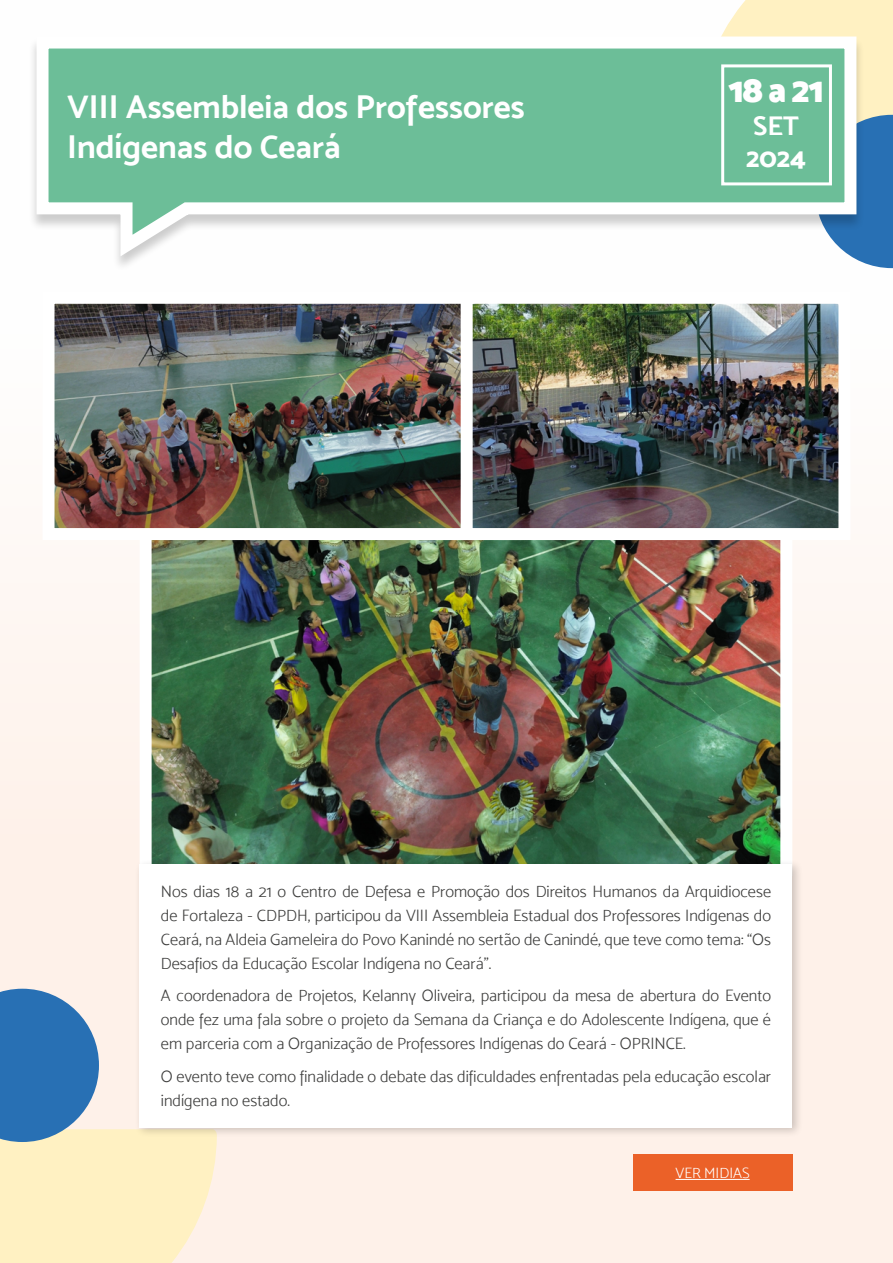
<style>
.page{position:relative;width:893px;height:1263px;background:#fff}
.page>*{position:absolute;margin:0;border:0;box-sizing:border-box;transform-origin:0 0}
.t1{font:36px "Mosk Ultra Bold 900";color:#fff}
.t2{font:33px/39.6px "Mosk Bold 700";color:#fff}
.t3{font:27px "Mosk Extra Bold 800";color:#fff}
.t4{font:27px "Mosk Bold 700";color:#fff}
.t5{font:16.5px/24px "Mosk Light 300";color:#3c3c3b;text-align:justify}
.t6{font:15px "Mosk Light 300";color:#fff}
</style>
<div class="page">
<div style="left:0;top:0;width:893px;height:1263px;background:linear-gradient(to bottom,#feffff,#feeee4)"></div>
<svg style="left:697px;top:0;width:196px;height:268px;background:#b7c7c3"></svg>
<div style="left:29px;top:37px;width:836px;height:235px;background:#000;opacity:.2"></div>
<svg style="left:31px;top:31px;width:831px;height:236px"></svg>
<div style="left:721px;top:64px;width:111px;height:121px;border:3px solid #fff"></div>
<svg style="left:0;top:989px;width:217px;height:274px;background:#c5cec5"></svg>
<img style="left:153px;top:540px;width:626px;height:319px">
<div style="left:140px;top:526px;width:652px;height:350px;border:12px solid #fff"></div>
<img style="left:56px;top:305px;width:405px;height:222px">
<div style="left:43px;top:292px;width:432px;height:248px;border:12px solid #fff"></div>
<div style="left:135px;top:859px;width:669px;height:279px;background:#000;opacity:.2"></div>
<div style="left:140px;top:864px;width:652px;height:263px;background:#fff"></div>
<img style="left:474px;top:305px;width:363px;height:222px">
<div style="left:461px;top:292px;width:389px;height:248px;border:12px solid #fff"></div>
<div style="left:633px;top:1154px;width:159px;height:37px;background:#eb6128"></div>
<hr style="left:676px;top:1179px;width:74px;height:1px;background:#fff">
<h2 class="t2" style="left:67px;top:86px;width:459px">VIII Assembleia dos Professores<br>Indígenas do Ceará</h2>
<h1 class="t1" style="left:728px;top:67px;width:97px">18 a 21</h1>
<h3 class="t4" style="left:753px;top:109px;width:47px">SET</h3>
<h3 class="t3" style="left:746px;top:141px;width:61px">2024</h3>
<p class="t5" style="left:161px;top:879px;width:612px">Nos dias 18 a 21 o Centro de Defesa e Promoção dos Direitos Humanos da Arquidiocese de Fortaleza - CDPDH, participou da VIII Assembleia Estadual dos Professores Indígenas do Ceará, na Aldeia Gameleira do Povo Kanindé no sertão de Canindé, que teve como tema: “Os Desafios da Educação Escolar Indígena no Ceará”.</p>
<p class="t5" style="left:161px;top:984px;width:612px">A coordenadora de Projetos, Kelanny Oliveira, participou da mesa de abertura do Evento onde fez uma fala sobre o projeto da Semana da Criança e do Adolescente Indígena, que é em parceria com a Organização de Professores Indígenas do Ceará - OPRINCE.</p>
<p class="t5" style="left:161px;top:1064px;width:612px">O evento teve como finalidade o debate das dificuldades enfrentadas pela educação escolar indígena no estado.</p>
<p class="t6" style="left:676px;top:1164px;width:76px">VER MIDIAS</p>
</div>
